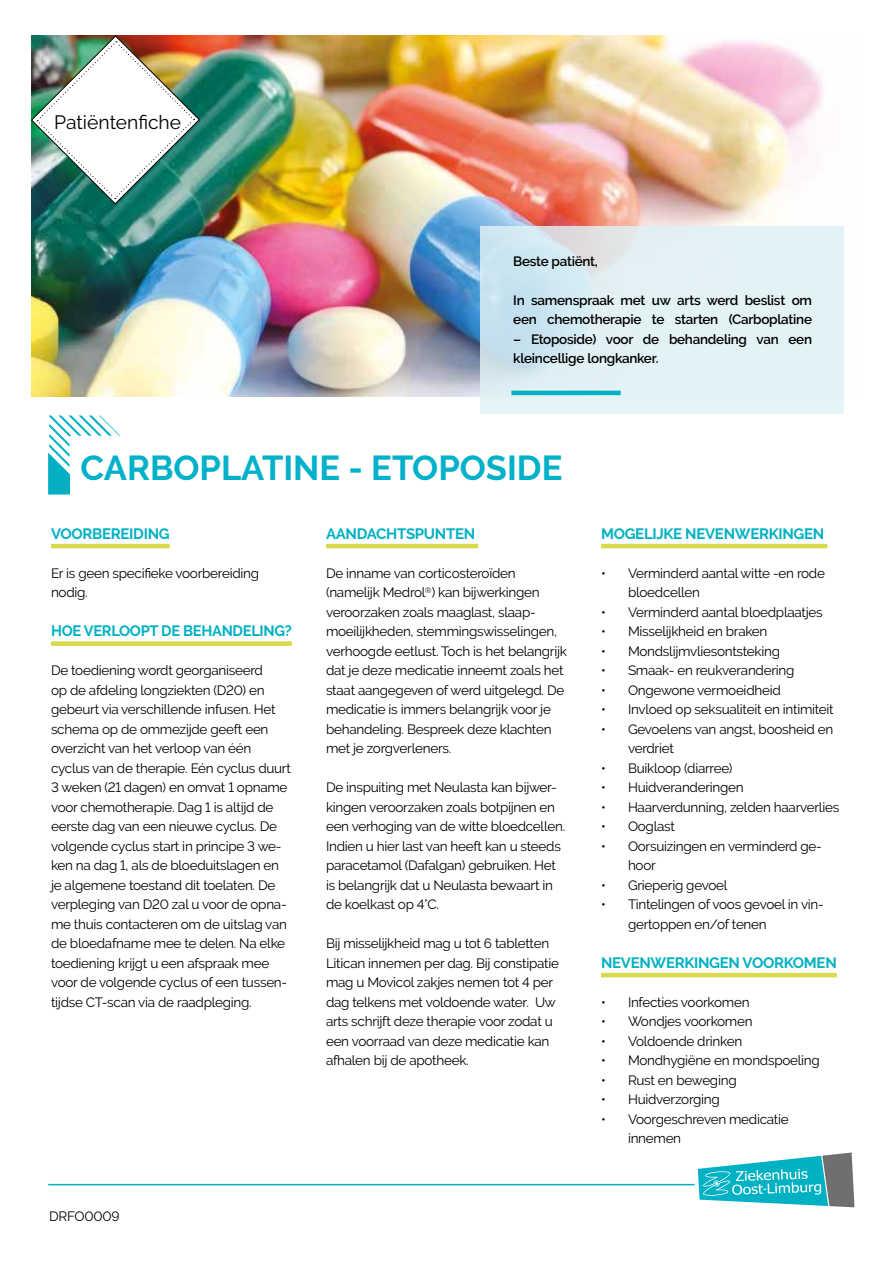
<style>
.page{position:relative;width:893px;height:1263px;background:#fff}
.page>*{position:absolute;margin:0;border:0;box-sizing:border-box;transform-origin:0 0}
.t1{font:700 34.5px "Raleway";color:#00b1c9}
.t2{font:19.35px "Raleway";color:#000}
.t3{font:700 15px "Raleway";letter-spacing:-.02em;color:#00b1c3}
.t4{font:13.5px/19.5px "Raleway";letter-spacing:-.02em;color:#000}
.t5{font:600 13.5px/19.5px "Raleway";letter-spacing:-.02em;color:#000}
</style>
<div class="page">
<img style="left:31px;top:36px;width:813px;height:360px">
<svg style="left:480px;top:227px;width:363px;height:187px;background:#ddeef3"></svg>
<hr style="left:511px;top:391px;width:110px;height:4px;background:#00b1c3">
<img style="left:31px;top:35px;width:169px;height:169px">
<hr style="left:48px;top:1184px;width:646px;height:1px;background:#00b1c3">
<svg style="left:697px;top:1152px;width:158px;height:56px"></svg>
<svg style="left:48px;top:415px;width:72px;height:80px"></svg>
<hr style="left:51px;top:544px;width:119px;height:4px;background:#d8da4c">
<div style="left:51px;top:641px;width:241px;height:5px;background:#d8da4c"></div>
<hr style="left:326px;top:544px;width:152px;height:4px;background:#d8da4c">
<hr style="left:601px;top:544px;width:226px;height:4px;background:#d8da4c">
<hr style="left:601px;top:973px;width:236px;height:4px;background:#d8da4c">
<h2 class="t2" style="left:54px;top:111px;width:128px">Patiëntenfiche</h2>
<p class="t5" style="left:513px;top:251px;width:86px">Beste patiënt,</p>
<p class="t5" style="left:513px;top:290px;width:300px">In samenspraak met uw arts werd beslist om een chemotherapie te starten (Carboplatine</p>
<p class="t5" style="left:513px;top:329px;width:300px">– Etoposide) voor de behandeling van een kleincellige longkanker.</p>
<h1 class="t1" style="left:81px;top:448px;width:483px">CARBOPLATINE - ETOPOSIDE</h1>
<p class="t3" style="left:51px;top:525px;width:120px">VOORBEREIDING</p>
<p class="t4" style="left:51px;top:563px;width:210px">Er is geen specifieke voorbereiding nodig.</p>
<p class="t3" style="left:51px;top:622px;width:242px">HOE VERLOOPT DE BEHANDELING?</p>
<p class="t4" style="left:51px;top:660px;width:241px">De toediening wordt georganiseerd<br>op de afdeling longziekten (D20) en gebeurt via verschillende infusen. Het schema op de ommezijde geeft een overzicht van het verloop van één cyclus van de therapie. Eén cyclus duurt 3 weken (21 dagen) en omvat 1 opname voor chemotherapie. Dag 1 is altijd de eerste dag van een nieuwe cyclus. De volgende cyclus start in principe 3 we&shy;ken na dag 1, als de bloeduitslagen en je algemene toestand dit toelaten. De verpleging van D20 zal u voor de opna&shy;me thuis contacteren om de uitslag van de bloedafname mee te delen. Na elke toediening krijgt u een afspraak mee voor de volgende cyclus of een tussen&shy;tijdse CT-scan via de raadpleging.</p>
<p class="t3" style="left:326px;top:525px;width:151px">AANDACHTSPUNTEN</p>
<p class="t4" style="left:326px;top:563px;width:242px">De inname van corticosteroïden (namelijk Medrol<sup>®</sup>) kan bijwerkingen veroorzaken zoals maaglast, slaap&shy;moeilijkheden, stemmingswisselingen, verhoogde eetlust. Toch is het belangrijk dat je deze medicatie inneemt zoals het staat aangegeven of werd uitgelegd. De medicatie is immers belangrijk voor je behandeling. Bespreek deze klachten met je zorgverleners.</p>
<p class="t4" style="left:326px;top:777px;width:241px">De inspuiting met Neulasta kan bijwer&shy;kingen veroorzaken zoals botpijnen en een verhoging van de witte bloedcellen.<br>Indien u hier last van heeft kan u steeds paracetamol (Dafalgan) gebruiken. Het is belangrijk dat u Neulasta bewaart in de koelkast op 4°C.</p>
<p class="t4" style="left:326px;top:933px;width:235px">Bij misselijkheid mag u tot 6 tabletten Litican innemen per dag. Bij constipatie mag u Movicol zakjes nemen tot 4 per dag telkens met voldoende water. Uw arts schrijft deze therapie voor zodat u een voorraad van deze medicatie kan afhalen bij de apotheek.</p>
<p class="t4" style="left:49px;top:1206px;width:72px">DRFO0009</p>
<p class="t3" style="left:601px;top:525px;width:225px">MOGELIJKE NEVENWERKINGEN</p>
<p class="t4" style="left:628px;top:563px;width:198px;text-indent:-27px">• Verminderd aantal witte -en rode bloedcellen</p>
<p class="t4" style="left:601px;top:602px;width:223px">• Verminderd aantal bloedplaatjes</p>
<p class="t4" style="left:601px;top:621px;width:168px">• Misselijkheid en braken</p>
<p class="t4" style="left:601px;top:641px;width:181px">• Mondslijmvliesontsteking</p>
<p class="t4" style="left:601px;top:660px;width:195px">• Smaak- en reukverandering</p>
<p class="t4" style="left:601px;top:680px;width:181px">• Ongewone vermoeidheid</p>
<p class="t4" style="left:601px;top:699px;width:234px">• Invloed op seksualiteit en intimiteit</p>
<p class="t4" style="left:628px;top:719px;width:207px;text-indent:-27px">• Gevoelens van angst, boosheid en verdriet</p>
<p class="t4" style="left:601px;top:758px;width:133px">• Buikloop (diarree)</p>
<p class="t4" style="left:601px;top:777px;width:144px">• Huidveranderingen</p>
<p class="t4" style="left:601px;top:797px;width:240px">• Haarverdunning, zelden haarverlies</p>
<p class="t4" style="left:601px;top:816px;width:76px">• Ooglast</p>
<p class="t4" style="left:628px;top:836px;width:195px;text-indent:-27px">• Oorsuizingen en verminderd ge&shy;hoor</p>
<p class="t4" style="left:601px;top:875px;width:128px">• Grieperig gevoel</p>
<p class="t4" style="left:628px;top:894px;width:197px;text-indent:-27px">• Tintelingen of voos gevoel in vin&shy;gertoppen en/of tenen</p>
<p class="t3" style="left:601px;top:954px;width:237px">NEVENWERKINGEN VOORKOMEN</p>
<p class="t4" style="left:601px;top:992px;width:150px">• Infecties voorkomen</p>
<p class="t4" style="left:601px;top:1011px;width:153px">• Wondjes voorkomen</p>
<p class="t4" style="left:601px;top:1031px;width:143px">• Voldoende drinken</p>
<p class="t4" style="left:601px;top:1050px;width:220px">• Mondhygiëne en mondspoeling</p>
<p class="t4" style="left:601px;top:1070px;width:137px">• Rust en beweging</p>
<p class="t4" style="left:601px;top:1089px;width:120px">• Huidverzorging</p>
<p class="t4" style="left:628px;top:1109px;width:162px;text-indent:-27px">• Voorgeschreven medicatie innemen</p>
</div>
